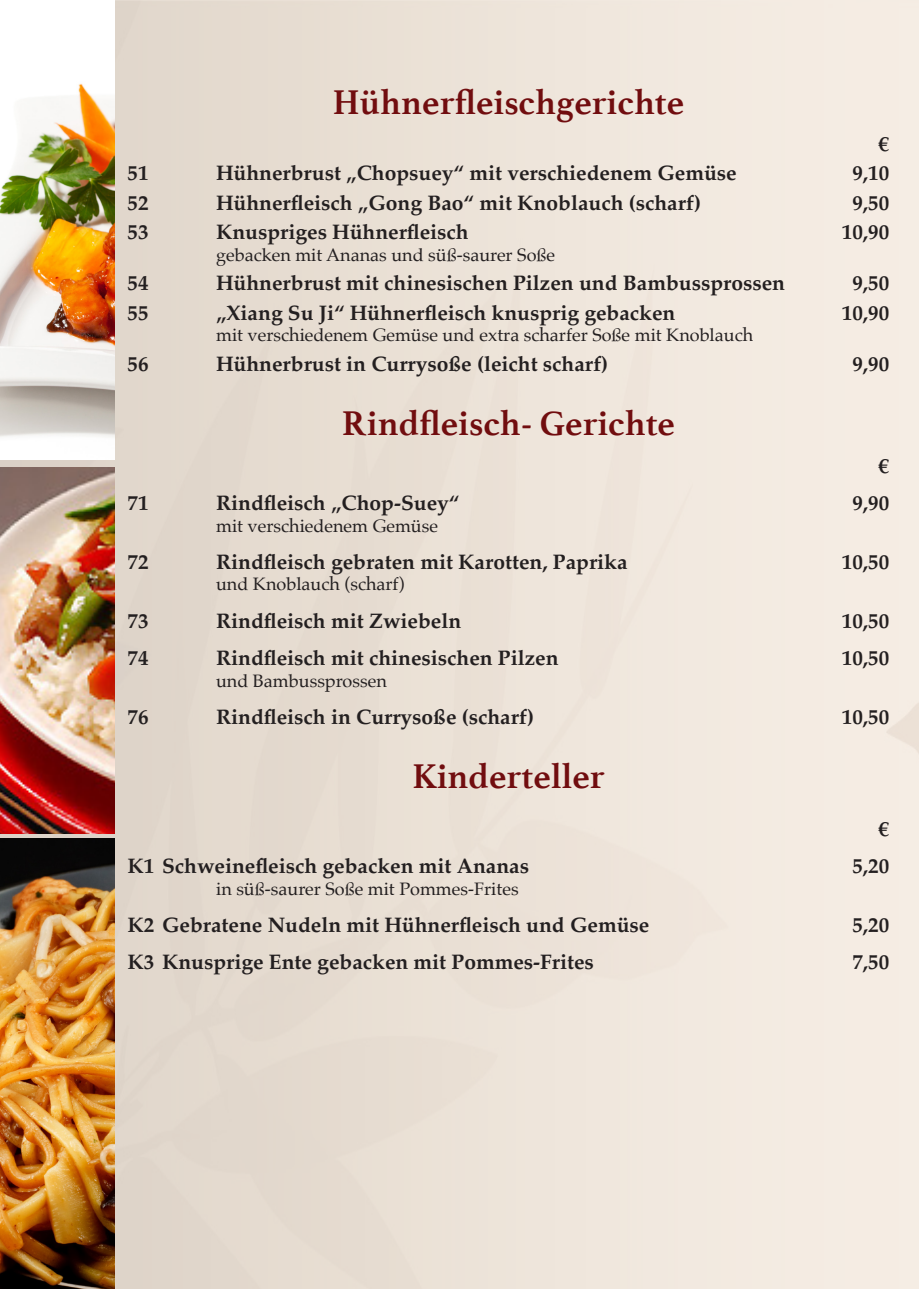
<style>
.page{position:relative;width:919px;height:1289px;background:#fff}
.page>*{position:absolute;margin:0;border:0;box-sizing:border-box;transform-origin:0 0}
.t1{font:700 36px "Athelas";color:#710d0f}
.Absatzformat_4{font:700 21px "Palatino";color:#231f20}
.Absatzformat_3{font:700 21px "Palatino";color:#231f20}
.t2{font:18px "Palatino";color:#231f20}
</style>
<div class="page">
<img style="left:0;top:0;width:918px;height:1288px">
<img style="left:0;top:0;width:115px;height:459px">
<img style="left:0;top:468px;width:115px;height:365px">
<img style="left:0;top:838px;width:115px;height:450px">
<p class="t1" style="left:332px;top:73px;width:353px">Hühnerfleischgerichte</p>
<p class="Absatzformat_4" style="left:878px;top:126px;width:12px">€</p>
<p class="Absatzformat_3" style="left:128px;top:155px;width:22px">51</p>
<p class="Absatzformat_3" style="left:216px;top:155px;width:522px">Hühnerbrust „Chopsuey“ mit verschiedenem Gemüse</p>
<p class="Absatzformat_3" style="left:852px;top:155px;width:38px">9,10</p>
<p class="Absatzformat_3" style="left:128px;top:185px;width:22px">52</p>
<p class="Absatzformat_3" style="left:216px;top:185px;width:486px">Hühnerfleisch „Gong Bao“ mit Knoblauch (scharf)</p>
<p class="Absatzformat_3" style="left:852px;top:185px;width:38px">9,50</p>
<p class="Absatzformat_4" style="left:128px;top:214px;width:22px">53</p>
<p class="Absatzformat_4" style="left:216px;top:214px;width:254px">Knuspriges Hühnerfleisch</p>
<p class="Absatzformat_4" style="left:841px;top:214px;width:49px">10,90</p>
<p class="t2" style="left:216px;top:240px;width:340px">gebacken mit Ananas und süß-saurer Soße</p>
<p class="Absatzformat_4" style="left:128px;top:265px;width:22px">54</p>
<p class="Absatzformat_4" style="left:216px;top:265px;width:570px">Hühnerbrust mit chinesischen Pilzen und Bambussprossen</p>
<p class="Absatzformat_4" style="left:852px;top:265px;width:38px">9,50</p>
<p class="Absatzformat_4" style="left:128px;top:295px;width:22px">55</p>
<p class="Absatzformat_4" style="left:216px;top:295px;width:461px">„Xiang Su Ji“ Hühnerfleisch knusprig gebacken</p>
<p class="Absatzformat_4" style="left:841px;top:295px;width:49px">10,90</p>
<p class="t2" style="left:216px;top:320px;width:538px">mit verschiedenem Gemüse und extra scharfer Soße mit Knoblauch</p>
<p class="Absatzformat_4" style="left:128px;top:346px;width:22px">56</p>
<p class="Absatzformat_4" style="left:216px;top:346px;width:393px">Hühnerbrust in Currysoße (leicht scharf)</p>
<p class="Absatzformat_4" style="left:852px;top:346px;width:38px">9,90</p>
<p class="t1" style="left:342px;top:394px;width:334px">Rindfleisch- Gerichte</p>
<p class="Absatzformat_4" style="left:878px;top:447px;width:12px">€</p>
<p class="Absatzformat_4" style="left:128px;top:485px;width:22px">71</p>
<p class="Absatzformat_4" style="left:216px;top:485px;width:245px">Rindfleisch „Chop-Suey“</p>
<p class="Absatzformat_4" style="left:852px;top:485px;width:38px">9,90</p>
<p class="t2" style="left:216px;top:510px;width:223px">mit verschiedenem Gemüse</p>
<p class="Absatzformat_4" style="left:128px;top:543px;width:22px">72</p>
<p class="Absatzformat_4" style="left:216px;top:543px;width:413px">Rindfleisch gebraten mit Karotten, Paprika</p>
<p class="Absatzformat_4" style="left:841px;top:543px;width:49px">10,50</p>
<p class="t2" style="left:216px;top:569px;width:190px">und Knoblauch (scharf)</p>
<p class="Absatzformat_4" style="left:128px;top:602px;width:22px">73</p>
<p class="Absatzformat_4" style="left:216px;top:602px;width:246px">Rindfleisch mit Zwiebeln</p>
<p class="Absatzformat_4" style="left:841px;top:602px;width:49px">10,50</p>
<p class="Absatzformat_4" style="left:128px;top:640px;width:22px">74</p>
<p class="Absatzformat_4" style="left:216px;top:640px;width:344px">Rindfleisch mit chinesischen Pilzen</p>
<p class="Absatzformat_4" style="left:841px;top:640px;width:49px">10,50</p>
<p class="t2" style="left:216px;top:665px;width:172px">und Bambussprossen</p>
<p class="Absatzformat_4" style="left:128px;top:698px;width:22px">76</p>
<p class="Absatzformat_4" style="left:216px;top:698px;width:319px">Rindfleisch in Currysoße (scharf)</p>
<p class="Absatzformat_4" style="left:841px;top:698px;width:49px">10,50</p>
<p class="t1" style="left:412px;top:747px;width:194px">Kinderteller</p>
<p class="Absatzformat_4" style="left:878px;top:810px;width:12px">€</p>
<p class="Absatzformat_4" style="left:128px;top:848px;width:403px">K1 Schweinefleisch gebacken mit Ananas</p>
<p class="Absatzformat_4" style="left:852px;top:848px;width:38px">5,20</p>
<p class="t2" style="left:216px;top:873px;width:304px">in süß-saurer Soße mit Pommes-Frites</p>
<p class="Absatzformat_4" style="left:128px;top:906px;width:523px">K2 Gebratene Nudeln mit Hühnerfleisch und Gemüse</p>
<p class="Absatzformat_4" style="left:852px;top:906px;width:38px">5,20</p>
<p class="Absatzformat_4" style="left:128px;top:944px;width:468px">K3 Knusprige Ente gebacken mit Pommes-Frites</p>
<p class="Absatzformat_4" style="left:852px;top:944px;width:38px">7,50</p>
</div>
